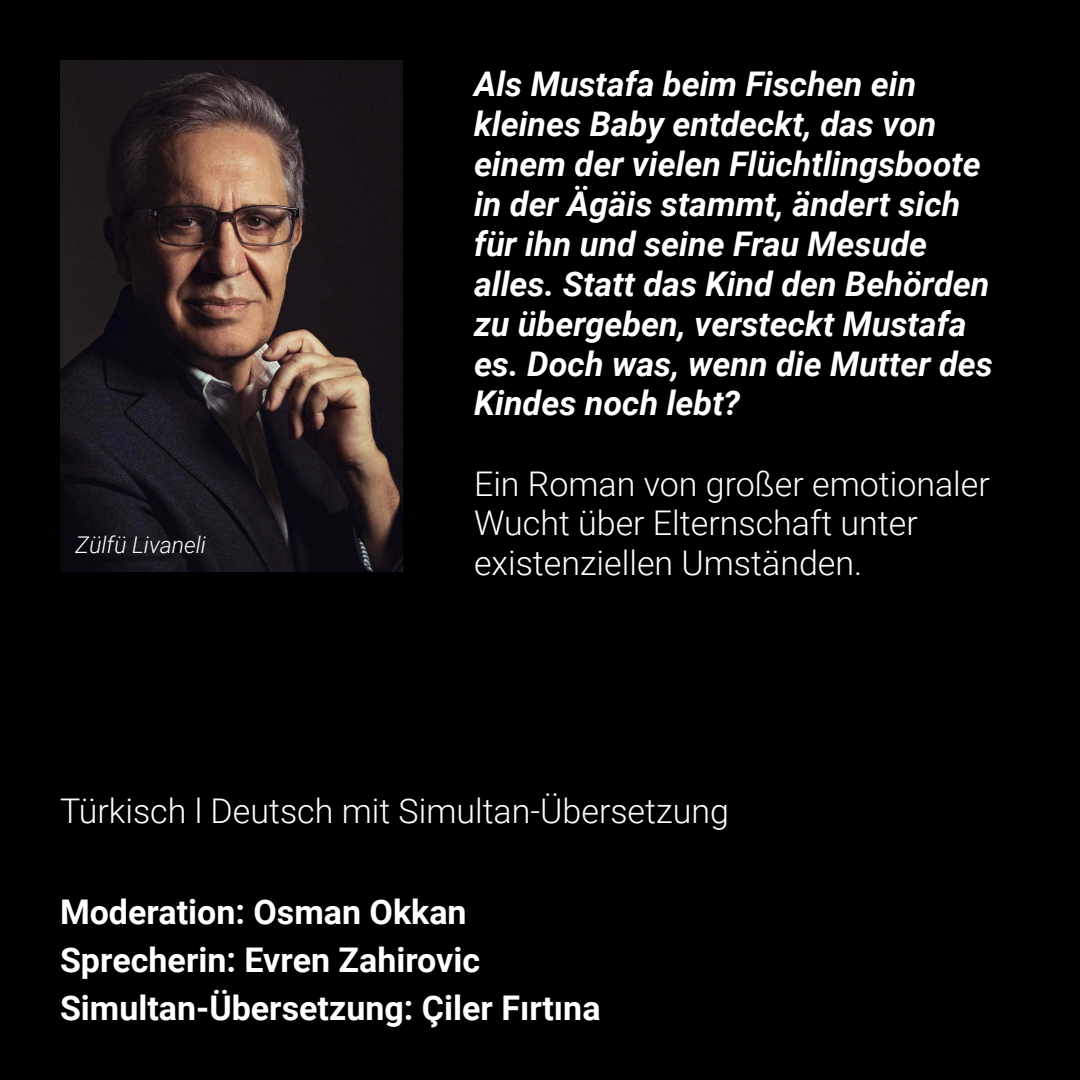
<style>
.page{position:relative;width:1080px;height:1080px;background:#000}
.page>*{position:absolute;margin:0;border:0;box-sizing:border-box;transform-origin:0 0}
.t1{font:italic 700 34px/40px "Roboto";color:#fff}
.t2{font:300 34px/40px "Roboto";color:#fff}
.t3{font:700 34px/48px "Roboto";color:#fff}
.t4{font:italic 300 23px "Roboto";color:#fff}
</style>
<div class="page">
<img style="left:60px;top:60px;width:343px;height:511px">
<p class="t4" style="left:76px;top:531px;width:132px">Zülfü Livaneli</p>
<p class="t1" style="left:474px;top:66px;width:520px">Als Mustafa beim Fischen ein kleines Baby entdeckt, das von einem der vielen Flüchtlingsboote in der Ägäis stammt, ändert sich für ihn und seine Frau Mesude alles. Statt das Kind den Behörden zu übergeben, versteckt Mustafa es. Doch was, wenn die Mutter des<br>Kindes noch lebt?</p>
<p class="t2" style="left:474px;top:466px;width:517px">Ein Roman von großer emotionaler<br>Wucht über Elternschaft unter existenziellen Umständen.</p>
<p class="t2" style="left:60px;top:794px;width:670px">Türkisch l Deutsch mit Simultan-Übersetzung</p>
<p class="t3" style="left:60px;top:891px;width:542px">Moderation: Osman Okkan<br>Sprecherin: Evren Zahirovic<br>Simultan-Übersetzung: Çiler Fırtına</p>
</div>
